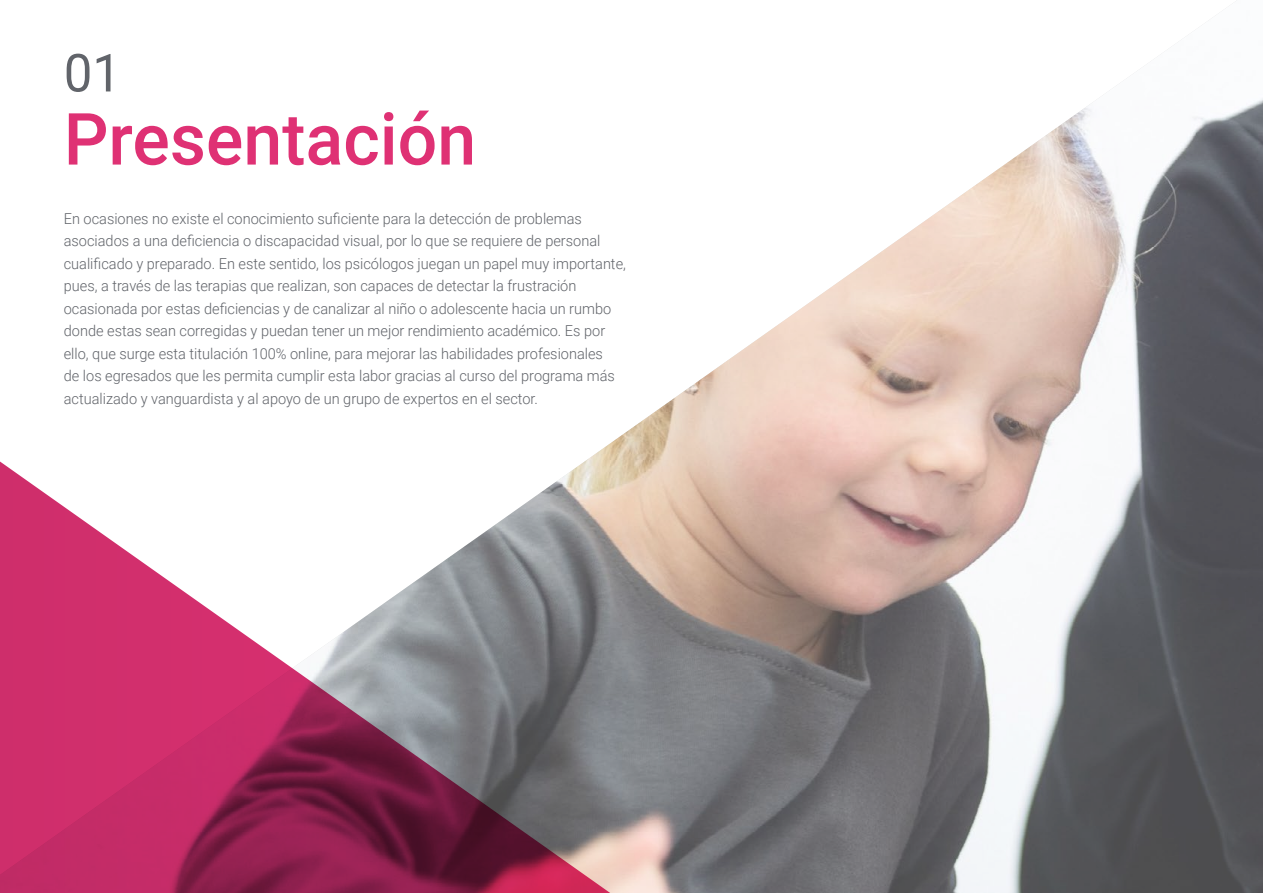
<style>
.page{position:relative;width:1263px;height:893px;background:#fff}
.page>*{position:absolute;margin:0;border:0;box-sizing:border-box;transform-origin:0 0}
.t1{font:500 72px "Roboto";color:#df3174}
.t2{font:52.5px "Roboto";color:#61646a}
.t3{font:300 15px/22.5px "Roboto";color:#61646a}
</style>
<div class="page">
<img style="left:607px;top:20px;width:656px;height:873px">
<svg style="left:0;top:446px;width:640px;height:447px"></svg>
<h2 class="t2" style="left:64px;top:36px;width:59px">01</h2>
<h1 class="t1" style="left:64px;top:89px;width:414px">Presentación</h1>
<p class="t3" style="left:64px;top:207px;width:564px">En ocasiones no existe el conocimiento suficiente para la detección de problemas asociados a una deficiencia o discapacidad visual, por lo que se requiere de personal cualificado y preparado. En este sentido, los psicólogos juegan un papel muy importante, pues, a través de las terapias que realizan, son capaces de detectar la frustración ocasionada por estas deficiencias y de canalizar al niño o adolescente hacia un rumbo donde estas sean corregidas y puedan tener un mejor rendimiento académico. Es por ello, que surge esta titulación 100% online, para mejorar las habilidades profesionales<br>de los egresados que les permita cumplir esta labor gracias al curso del programa más actualizado y vanguardista y al apoyo de un grupo de expertos en el sector.</p>
</div>
